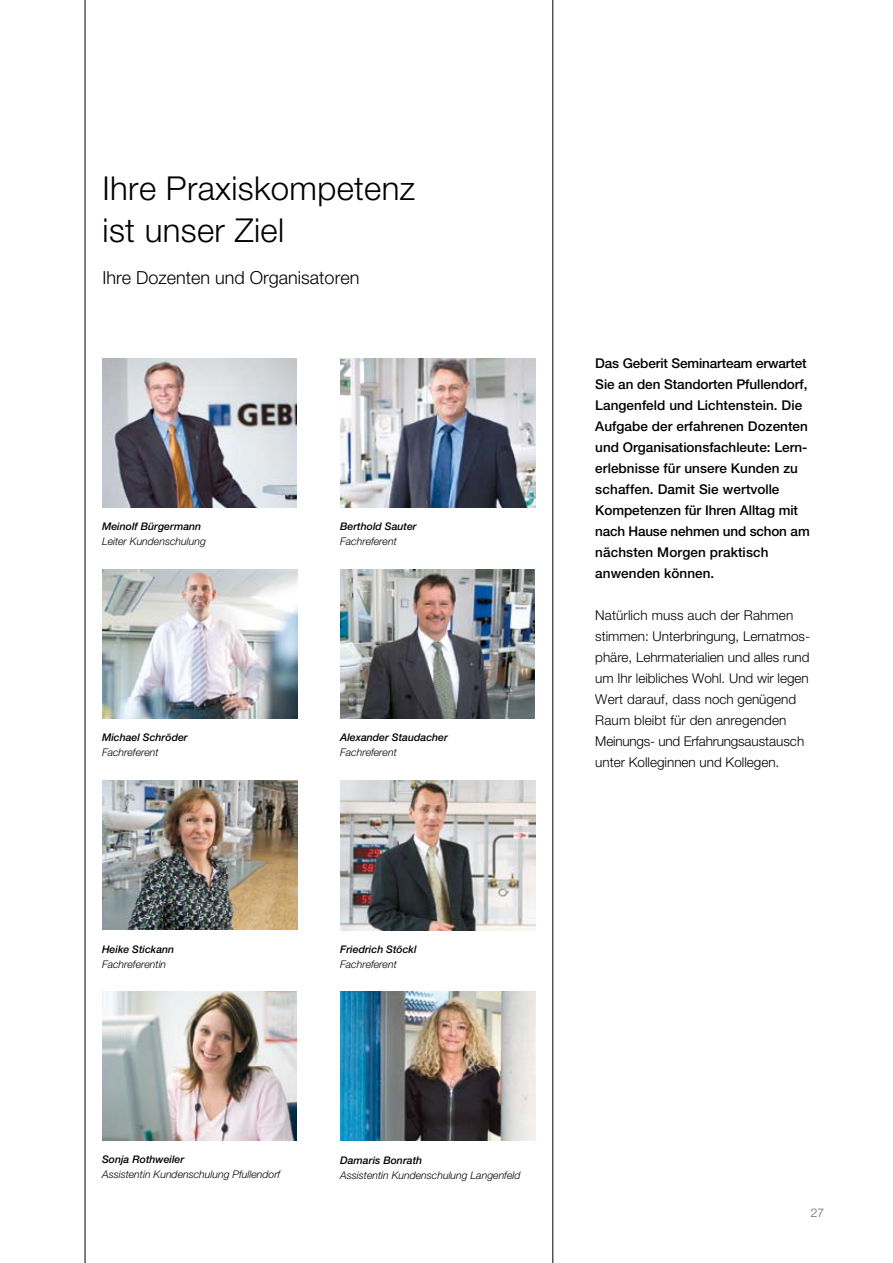
<style>
.page{position:relative;width:893px;height:1263px;background:#fff}
.page>*{position:absolute;margin:0;border:0;box-sizing:border-box;transform-origin:0 0}
.t1{font:300 33px/42px "Helvetica Neue LT";letter-spacing:.01em;color:#000}
.t2{font:300 18px "Helvetica Neue LT";color:#000}
.t3{font:500 13.5px/21px "Helvetica Neue LT";color:#000}
.t4{font:300 13.5px/21px "Helvetica Neue LT";color:#000}
.t5{font:300 12px "Helvetica Neue LT";color:#646567}
.t6{font:italic 300 10.5px "Helvetica Neue LT";color:#000}
.t7{font:italic 500 10.5px "Helvetica Neue LT";color:#000}
</style>
<div class="page">
<img style="left:340px;top:992px;width:196px;height:149px">
<img style="left:102px;top:358px;width:195px;height:149px">
<img style="left:102px;top:781px;width:196px;height:148px">
<img style="left:340px;top:569px;width:195px;height:149px">
<img style="left:102px;top:992px;width:195px;height:148px">
<img style="left:340px;top:781px;width:196px;height:149px">
<img style="left:340px;top:358px;width:196px;height:149px">
<img style="left:102px;top:569px;width:195px;height:149px">
<hr style="left:85px;top:0;width:1px;height:1263px;background:#000">
<hr style="left:552px;top:0;width:1px;height:1263px;background:#000">
<h1 class="t1" style="left:103px;top:166px;width:314px">Ihre Praxiskompetenz ist unser Ziel</h1>
<h2 class="t2" style="left:103px;top:266px;width:258px">Ihre Dozenten und Organisatoren</h2>
<p class="t7" style="left:102px;top:520px;width:101px">Meinolf Bürgermann</p>
<p class="t6" style="left:102px;top:535px;width:105px">Leiter Kundenschulung</p>
<p class="t7" style="left:340px;top:520px;width:78px">Berthold Sauter</p>
<p class="t6" style="left:340px;top:535px;width:58px">Fachreferent</p>
<p class="t7" style="left:102px;top:731px;width:87px">Michael Schröder</p>
<p class="t6" style="left:102px;top:746px;width:58px">Fachreferent</p>
<p class="t7" style="left:340px;top:731px;width:109px">Alexander Staudacher</p>
<p class="t6" style="left:340px;top:746px;width:58px">Fachreferent</p>
<p class="t7" style="left:102px;top:943px;width:74px">Heike Stickann</p>
<p class="t6" style="left:102px;top:958px;width:66px">Fachreferentin</p>
<p class="t7" style="left:340px;top:943px;width:78px">Friedrich Stöckl</p>
<p class="t6" style="left:340px;top:958px;width:58px">Fachreferent</p>
<p class="t3" style="left:595px;top:352px;width:216px">Das Geberit Seminarteam erwartet<br>Sie an den Standorten Pfullendorf,<br>Langenfeld und Lichtenstein. Die<br>Aufgabe der erfahrenen Dozenten und Organisationsfachleute: Lern&shy;erlebnisse für unsere Kunden zu schaffen. Damit Sie wertvolle<br>Kompetenzen für Ihren Alltag mit nach Hause nehmen und schon am nächsten Morgen praktisch anwenden können.</p>
<p class="t4" style="left:595px;top:604px;width:216px">Natürlich muss auch der Rahmen stimmen: Unterbringung, Lernatmos&shy;phäre, Lehrmaterialien und alles rund um Ihr leibliches Wohl. Und wir legen Wert darauf, dass noch genügend Raum bleibt für den anregenden Meinungs- und Erfahrungsaustausch unter Kolleginnen und Kollegen.</p>
<p class="t7" style="left:102px;top:1153px;width:84px">Sonja Rothweiler</p>
<p class="t6" style="left:102px;top:1168px;width:180px">Assistentin Kundenschulung Pfullendorf</p>
<p class="t7" style="left:340px;top:1154px;width:84px">Damaris Bonrath</p>
<p class="t6" style="left:340px;top:1169px;width:182px">Assistentin Kundenschulung Langenfeld</p>
<p class="t5" style="left:811px;top:1205px;width:15px">27</p>
</div>
